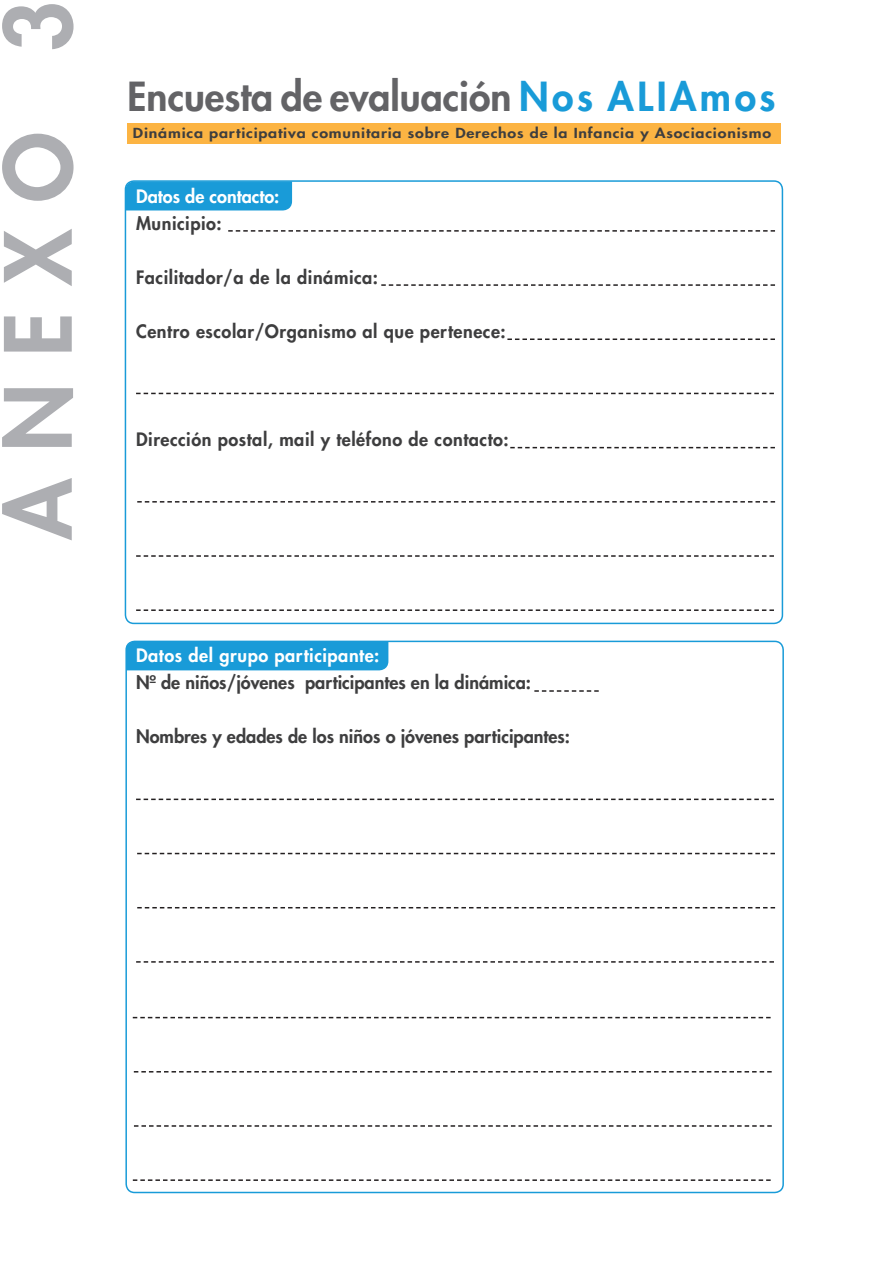
<style>
.page{position:relative;width:893px;height:1263px;background:#fff}
.page>*{position:absolute;margin:0;border:0;box-sizing:border-box;transform-origin:0 0}
.t1{font:800 90px "Futura";color:#adaeb2}
.t2{font:800 39px "Futura";color:#636366}
.t3{font:800 18px "Futura";letter-spacing:.03em;color:#3e3e3f}
.t4{font:800 18px "Futura";color:#3e3e3f}
.t5{font:800 18px "Futura";letter-spacing:.03em;color:#fff}
.t6{font:800 18px "Futura";color:#fff}
.t7{font:800 13.5px "Futura";letter-spacing:.05em;color:#3e3e3f;scale:1.18 1}
.s1{color:#199bd8}
</style>
<div class="page">
<div style="left:125px;top:181px;width:168px;height:30px;background:#199bd8"></div>
<div style="left:128px;top:123px;width:653px;height:20px;background:#fcb443"></div>
<svg style="left:126px;top:640px;width:263px;height:31px;background:#239fd9"></svg>
<div style="left:125px;top:180px;width:658px;height:444px;border:2px solid #199bd8;border-radius:9px"></div>
<svg style="left:228px;top:230px;width:547px;height:2px"></svg>
<svg style="left:137px;top:501px;width:638px;height:2px"></svg>
<svg style="left:136px;top:555px;width:638px;height:2px"></svg>
<svg style="left:136px;top:609px;width:638px;height:2px"></svg>
<svg style="left:534px;top:690px;width:65px;height:2px"></svg>
<svg style="left:381px;top:284px;width:394px;height:2px"></svg>
<svg style="left:507px;top:338px;width:268px;height:2px"></svg>
<svg style="left:510px;top:447px;width:265px;height:1px"></svg>
<svg style="left:136px;top:393px;width:638px;height:1px"></svg>
<svg style="left:137px;top:907px;width:638px;height:1px"></svg>
<svg style="left:136px;top:961px;width:638px;height:2px"></svg>
<svg style="left:137px;top:853px;width:638px;height:1px"></svg>
<svg style="left:136px;top:799px;width:638px;height:1px"></svg>
<svg style="left:134px;top:1125px;width:638px;height:2px"></svg>
<svg style="left:133px;top:1179px;width:638px;height:2px"></svg>
<svg style="left:134px;top:1071px;width:638px;height:1px"></svg>
<svg style="left:133px;top:1017px;width:638px;height:1px"></svg>
<p class="t1" style="left:-22px;top:540px;width:541px;rotate:-90deg">ANEXO 3</p>
<p class="t2" style="left:128px;top:71px;width:650px">Encuesta de evaluación <span class="s1">Nos ALIAmos</span></p>
<p class="t7" style="left:133px;top:124px;width:542px">Dinámica participativa comunitaria sobre Derechos de la Infancia y Asociacionismo</p>
<p class="t6" style="left:136px;top:184px;width:145px">Datos de contacto:</p>
<p class="t3" style="left:136px;top:211px;width:87px">Municipio:</p>
<p class="t3" style="left:136px;top:265px;width:244px">Facilitador/a de la dinámica:</p>
<p class="t3" style="left:136px;top:319px;width:371px">Centro escolar/Organismo al que pertenece:</p>
<p class="t3" style="left:136px;top:427px;width:374px">Dirección postal, mail y teléfono de contacto:</p>
<p class="t5" style="left:136px;top:643px;width:245px">Datos del grupo participante:</p>
<p class="t4" style="left:136px;top:670px;width:397px">Nº de niños/jóvenes participantes en la dinámica:</p>
<p class="t4" style="left:136px;top:724px;width:436px">Nombres y edades de los niños o jóvenes participantes:</p>
</div>
